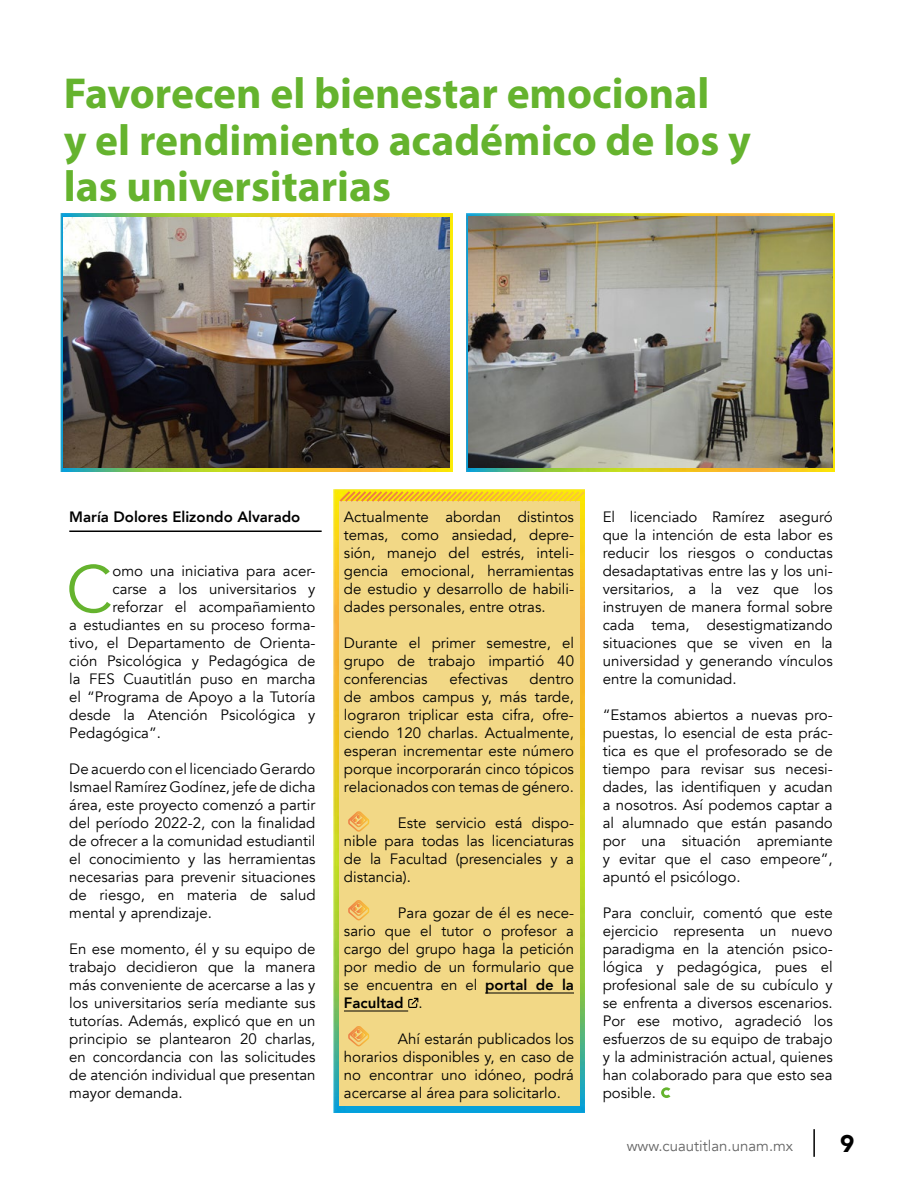
<style>
.page{position:relative;width:918px;height:1188px;background:#fff}
.page>*{position:absolute;margin:0;border:0;box-sizing:border-box;transform-origin:0 0}
.t1{font:65.85px "Avenir";color:#65b32e}
.t2{font:700 43.5px/46.5px "Myriad Pro";color:#65b32e}
.t3{font:900 24px "Avenir";color:#000}
.t4{font:15px/18px "Avenir";color:#000;text-align:justify}
.t5{font:800 15px "Avenir";color:#000}
.t6{font:15px "Avenir";color:#666}
.s1{font-weight:800}
</style>
<div class="page">
<img style="left:466px;top:214px;width:369px;height:258px">
<img style="left:61px;top:213px;width:391px;height:259px">
<img style="left:334px;top:489px;width:251px;height:624px">
<div style="left:340px;top:502px;width:240px;height:604px;background:#f2d886"></div>
<img style="left:64px;top:218px;width:386px;height:250px">
<img style="left:468px;top:217px;width:365px;height:251px">
<hr style="left:69px;top:531px;width:253px;height:1px;background:#000">
<hr style="left:485px;top:993px;width:89px;height:1px;background:#000">
<hr style="left:344px;top:1011px;width:64px;height:1px;background:#000">
<svg style="left:408px;top:998px;width:10px;height:10px"></svg>
<svg style="left:348px;top:811px;width:22px;height:21px"></svg>
<svg style="left:348px;top:900px;width:22px;height:21px"></svg>
<svg style="left:348px;top:1026px;width:22px;height:21px"></svg>
<svg style="left:338px;top:489px;width:247px;height:15px;background:#f6cf33"></svg>
<svg style="left:661px;top:1087px;width:9px;height:11px"></svg>
<hr style="left:813px;top:1129px;width:2px;height:28px;background:#000">
<h2 class="t2" style="left:64px;top:69px;width:689px">Favorecen el bienestar emocional<br>y el rendimiento académico de los y las universitarias</h2>
<p class="t5" style="left:69px;top:505px;width:233px">María Dolores Elizondo Alvarado</p>
<h1 class="t1" style="left:66px;top:550px;width:48px">C</h1>
<p class="t4" style="left:113px;top:562px;width:204px">omo una iniciativa para acer-</p>
<p class="t4" style="left:113px;top:580px;width:204px">carse a los universitarios y</p>
<p class="t4" style="left:113px;top:598px;width:204px">reforzar el acompañamiento</p>
<p class="t4" style="left:69px;top:616px;width:248px">a estudiantes en su proceso forma-</p>
<p class="t4" style="left:69px;top:634px;width:248px">tivo, el Departamento de Orienta-</p>
<p class="t4" style="left:69px;top:652px;width:248px">ción Psicológica y Pedagógica de</p>
<p class="t4" style="left:69px;top:670px;width:248px">la FES Cuautitlán puso en marcha</p>
<p class="t4" style="left:69px;top:688px;width:248px">el “Programa de Apoyo a la Tutoría</p>
<p class="t4" style="left:69px;top:706px;width:248px">desde la Atención Psicológica y</p>
<p class="t4" style="left:69px;top:724px;width:93px">Pedagógica”.</p>
<p class="t4" style="left:69px;top:760px;width:248px">De acuerdo con el licenciado Gerardo Ismael Ramírez Godínez, jefe de dicha área, este proyecto comenzó a partir del período 2022-2, con la finalidad de ofrecer a la comunidad estudiantil el conocimiento y las herramientas necesarias para prevenir situaciones de riesgo, en materia de salud mental y aprendizaje.</p>
<p class="t4" style="left:69px;top:940px;width:248px">En ese momento, él y su equipo de trabajo decidieron que la manera más conveniente de acercarse a las y los universitarios sería mediante sus tutorías. Además, explicó que en un principio se plantearon 20 charlas, en concordancia con las solicitudes de atención individual que presentan mayor demanda.</p>
<p class="t4" style="left:344px;top:508px;width:232px">Actualmente abordan distintos temas, como ansiedad, depre&shy;sión, manejo del estrés, inteli&shy;gencia emocional, herramientas de estudio y desarrollo de habili&shy;dades personales, entre otras.</p>
<p class="t4" style="left:344px;top:634px;width:232px">Durante el primer semestre, el grupo de trabajo impartió 40 conferencias</p>
<p class="t4" style="left:449px;top:670px;width:60px">efectivas</p>
<p class="t4" style="left:344px;top:670px;width:232px;text-indent:186px">dentro de ambos campus y, más tarde, lograron triplicar esta cifra, ofre&shy;ciendo 120 charlas. Actualmente, esperan incrementar este número porque incorporarán cinco tópicos relacionados con temas de género.</p>
<p class="t4" style="left:344px;top:814px;width:232px;text-indent:54px">Este servicio está dispo&shy;nible para todas las licenciaturas de la Facultad (presenciales y a distancia).</p>
<p class="t4" style="left:344px;top:904px;width:232px;text-indent:54px">Para gozar de él es nece&shy;sario que el tutor o profesor a cargo del grupo haga la petición por medio de un formulario que se encuentra en el <span class="s1">portal de la Facultad</span> .</p>
<p class="t4" style="left:344px;top:1030px;width:232px;text-indent:54px">Ahí estarán publicados los horarios disponibles y, en caso de no encontrar uno idóneo, podrá acercarse al área para solicitarlo.</p>
<p class="t4" style="left:603px;top:508px;width:232px">El licenciado Ramírez aseguró que la intención de esta labor es reducir los riesgos o conductas desadaptativas entre las y los uni&shy;versitarios, a la vez que los instruyen de manera formal sobre cada tema, desestigmatizando situaciones que se viven en la universidad y generando vínculos entre la comunidad.</p>
<p class="t4" style="left:603px;top:706px;width:232px">“Estamos abiertos a nuevas pro&shy;puestas, lo esencial de esta prác&shy;tica es que el profesorado se de tiempo para revisar sus necesi&shy;dades, las identifiquen y acudan a nosotros. Así podemos captar a al alumnado que están pasando por una situación apremiante y evitar que el caso empeore”, apuntó el psicólogo.</p>
<p class="t4" style="left:603px;top:904px;width:232px">Para concluir, comentó que este ejercicio representa un nuevo paradigma en la atención psico&shy;lógica y pedagógica, pues el profesional sale de su cubículo y se enfrenta a diversos escenarios.<br>Por ese motivo, agradeció los esfuerzos de su equipo de trabajo y la administración actual, quienes han colaborado para que esto sea posible.</p>
<p class="t6" style="left:627px;top:1136px;width:168px">www.cuautitlan.unam.mx</p>
<h3 class="t3" style="left:840px;top:1123px;width:16px">9</h3>
</div>
